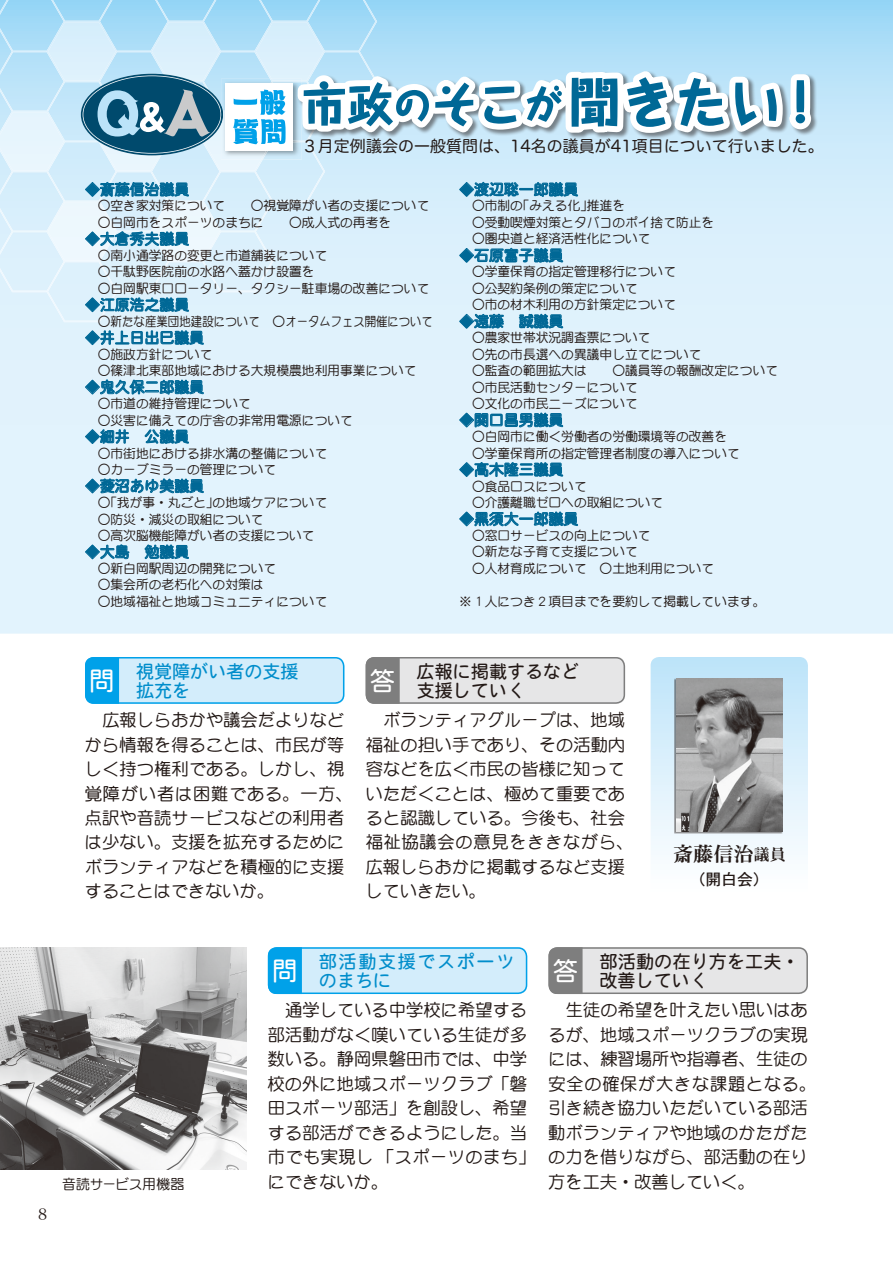
<style>
.page{position:relative;width:893px;height:1263px;background:#fff}
.page>*{position:absolute;margin:0;border:0;box-sizing:border-box;transform-origin:0 0}
.t1{font:20.25px "DFPHS Mincho CID W7";color:#231916}
.t2{font:18px/19.2px "DFPHS Maru Gothic CID W4";color:#231916}
.t3{font:18px/19.2px "DFPHS Maru Gothic CID W4";letter-spacing:.09em;color:#008dcb}
.t4{font:18px/19.2px "DFPHS Maru Gothic CID W4";color:#008dcb}
.t5{font:500 17.25px/24.5px "DFP Maru Gothic CID";letter-spacing:.005em;color:#231916}
.t6{font:15.9px "Hira Maru Pro W4";letter-spacing:.005em;color:#231916}
.t7{font:15.9px "DFPHS Gothic CID W5";color:#231916}
.t8{font:15.45px "Hira Min Pro W3";color:#231916}
.t9{font:14.85px "DFPHS Maru Gothic CID W4";color:#006896}
.t10{font:500 13.8px "DFP Maru Gothic CID";letter-spacing:-.01em;color:#231916}
.t11{font:500 12.75px "DFP Maru Gothic CID";color:#231916}
.s1{font-size:15.9px}
</style>
<div class="page">
<div style="left:0;top:0;width:893px;height:634px;background:#e2f3fd"></div>
<svg style="left:85px;top:379px;width:119px;height:15px;background:#73aeca"></svg>
<svg style="left:85px;top:429px;width:44px;height:15px"></svg>
<svg style="left:145px;top:429px;width:44px;height:14px"></svg>
<svg style="left:85px;top:479px;width:119px;height:14px;background:#5fa2c1"></svg>
<svg style="left:85px;top:545px;width:44px;height:14px"></svg>
<svg style="left:145px;top:545px;width:44px;height:14px"></svg>
<svg style="left:0;top:0;width:817px;height:345px;background:#bedff0"></svg>
<svg style="left:459px;top:413px;width:104px;height:14px"></svg>
<svg style="left:459px;top:462px;width:104px;height:15px;background:#6baac7"></svg>
<svg style="left:459px;top:512px;width:119px;height:14px;background:#6aa9c6"></svg>
<div style="left:268px;top:947px;width:259px;height:47px;background:#d3edfb;border-radius:9px"></div>
<div style="left:268px;top:947px;width:259px;height:47px;border:2px solid #00a1e9;border-radius:9px"></div>
<div style="left:268px;top:947px;width:34px;height:47px;background:#00a1e9"></div>
<div style="left:85px;top:657px;width:259px;height:47px;background:#d3edfb;border-radius:9px"></div>
<div style="left:85px;top:657px;width:259px;height:47px;border:2px solid #00a1e9;border-radius:9px"></div>
<div style="left:85px;top:657px;width:34px;height:47px;background:#00a1e9"></div>
<div style="left:549px;top:947px;width:259px;height:47px;background:#e6e6e7;border-radius:9px"></div>
<div style="left:549px;top:947px;width:259px;height:47px;border:2px solid #7e7e7e;border-radius:9px"></div>
<div style="left:549px;top:947px;width:34px;height:47px;background:#7e7e7e"></div>
<div style="left:366px;top:657px;width:259px;height:47px;background:#e6e6e7;border-radius:9px"></div>
<div style="left:366px;top:657px;width:259px;height:47px;border:2px solid #7e7e7e;border-radius:9px"></div>
<div style="left:366px;top:657px;width:34px;height:47px;background:#7e7e7e"></div>
<img style="left:0;top:947px;width:247px;height:222px">
<svg style="left:651px;top:657px;width:157px;height:198px"></svg>
<div style="left:674px;top:678px;width:108px;height:156px;background:#231916;opacity:.5"></div>
<img style="left:676px;top:678px;width:106px;height:153px">
<p class="t6" style="left:302px;top:132px;width:523px">３月定例議会の一般質問は、14名の議員が41項目について行いました。</p>
<p class="t9" style="left:85px;top:181px;width:106px">◆斎藤信治議員</p>
<p class="t11" style="left:98px;top:199px;width:129px">○空き家対策について</p>
<p class="t11" style="left:251px;top:199px;width:180px">○視覚障がい者の支援について</p>
<p class="t11" style="left:98px;top:215px;width:167px">○白岡市をスポーツのまちに</p>
<p class="t11" style="left:289px;top:215px;width:104px">○成人式の再考を</p>
<p class="t9" style="left:85px;top:231px;width:106px">◆大倉秀夫議員</p>
<p class="t11" style="left:98px;top:248px;width:231px">○南小通学路の変更と市道舗装について</p>
<p class="t11" style="left:98px;top:265px;width:218px">○千駄野医院前の水路へ蓋かけ設置を</p>
<p class="t11" style="left:98px;top:281px;width:333px">○白岡駅東口ロータリー、タクシー駐車場の改善について</p>
<p class="t9" style="left:85px;top:297px;width:106px">◆江原浩之議員</p>
<p class="t11" style="left:98px;top:314px;width:337px">○新たな産業団地建設について ○オータムフェス開催について</p>
<p class="t9" style="left:85px;top:330px;width:121px">◆井上日出巳議員</p>
<p class="t11" style="left:98px;top:347px;width:116px">○施政方針について</p>
<p class="t11" style="left:98px;top:364px;width:320px">○篠津北東部地域における大規模農地利用事業について</p>
<p class="t9" style="left:85px;top:379px;width:121px">◆鬼久保二郎議員</p>
<p class="t11" style="left:98px;top:397px;width:155px">○市道の維持管理について</p>
<p class="t11" style="left:98px;top:413px;width:257px">○災害に備えての庁舎の非常用電源について</p>
<p class="t9" style="left:85px;top:428px;width:106px">◆細井　公議員</p>
<p class="t11" style="left:98px;top:446px;width:231px">○市街地における排水溝の整備について</p>
<p class="t11" style="left:98px;top:463px;width:180px">○カーブミラーの管理について</p>
<p class="t9" style="left:85px;top:478px;width:121px">◆菱沼あゆ美議員</p>
<p class="t11" style="left:98px;top:495px;width:231px">○「我が事・丸ごと」の地域ケアについて</p>
<p class="t11" style="left:98px;top:512px;width:167px">○防災・減災の取組について</p>
<p class="t11" style="left:98px;top:528px;width:218px">○高次脳機能障がい者の支援について</p>
<p class="t9" style="left:85px;top:544px;width:106px">◆大島　勉議員</p>
<p class="t11" style="left:98px;top:561px;width:180px">○新白岡駅周辺の開発について</p>
<p class="t11" style="left:98px;top:578px;width:167px">○集会所の老朽化への対策は</p>
<p class="t11" style="left:98px;top:594px;width:231px">○地域福祉と地域コミュニティについて</p>
<p class="t9" style="left:459px;top:181px;width:121px">◆渡辺聡一郎議員</p>
<p class="t11" style="left:472px;top:199px;width:155px">○市制の「みえる化」推進を</p>
<p class="t11" style="left:472px;top:215px;width:244px">○受動喫煙対策とタバコのポイ捨て防止を</p>
<p class="t11" style="left:472px;top:232px;width:180px">○圏央道と経済活性化について</p>
<p class="t9" style="left:459px;top:247px;width:106px">◆石原富子議員</p>
<p class="t11" style="left:472px;top:265px;width:206px">○学童保育の指定管理移行について</p>
<p class="t11" style="left:472px;top:281px;width:167px">○公契約条例の策定について</p>
<p class="t11" style="left:472px;top:298px;width:206px">○市の材木利用の方針策定について</p>
<p class="t9" style="left:459px;top:313px;width:106px">◆遠藤　誠議員</p>
<p class="t11" style="left:472px;top:331px;width:180px">○農家世帯状況調査票について</p>
<p class="t11" style="left:472px;top:347px;width:231px">○先の市長選への異議申し立てについて</p>
<p class="t11" style="left:472px;top:364px;width:116px">○監査の範囲拡大は</p>
<p class="t11" style="left:612px;top:364px;width:167px">○議員等の報酬改定について</p>
<p class="t11" style="left:472px;top:380px;width:167px">○市民活動センターについて</p>
<p class="t11" style="left:472px;top:397px;width:167px">○文化の市民ニーズについて</p>
<p class="t9" style="left:459px;top:412px;width:106px">◆関口昌男議員</p>
<p class="t11" style="left:472px;top:430px;width:257px">○白岡市に働く労働者の労働環境等の改善を</p>
<p class="t11" style="left:472px;top:446px;width:269px">○学童保育所の指定管理者制度の導入について</p>
<p class="t9" style="left:459px;top:461px;width:106px">◆高木隆三議員</p>
<p class="t11" style="left:472px;top:479px;width:116px">○食品ロスについて</p>
<p class="t11" style="left:472px;top:495px;width:193px">○介護離職ゼロへの取組について</p>
<p class="t9" style="left:459px;top:511px;width:121px">◆黒須大一郎議員</p>
<p class="t11" style="left:472px;top:528px;width:180px">○窓口サービスの向上について</p>
<p class="t11" style="left:472px;top:545px;width:167px">○新たな子育て支援について</p>
<p class="t11" style="left:472px;top:561px;width:244px">○人材育成について ○土地利用について</p>
<p class="t11" style="left:459px;top:594px;width:308px">※１人につき２項目までを要約して掲載しています。</p>
<h2 class="t4" style="left:89px;top:661px;width:211px;text-indent:47px">視覚障がい者の支援<sup>問</sup> 拡充を</h2>
<h3 class="t5" style="left:85px;top:707px;width:270px;text-indent:17px">広報しらおかや議会だよりなどから情報を得ることは、市民が等しく持つ権利である。しかし、視覚障がい者は困難である。一方、点訳や音読サービスなどの利用者は少ない。支援を拡充するためにボランティアなどを積極的に支援することはできないか。</h3>
<h2 class="t2" style="left:370px;top:661px;width:211px;text-indent:47px">広報に掲載するなど<sup>答</sup> 支援していく</h2>
<h3 class="t5" style="left:366px;top:707px;width:270px;text-indent:17px">ボランティアグループは、地域福祉の担い手であり、その活動内容などを広く市民の皆様に知っていただくことは、極めて重要であると認識している。今後も、社会福祉協議会の意見をききながら、広報しらおかに掲載するなど支援していきたい。</h3>
<h1 class="t1" style="left:673px;top:843px;width:114px">斎藤信治<span class="s1">議員</span></h1>
<p class="t7" style="left:689px;top:870px;width:81px">（開白会）</p>
<p class="t8" style="left:38px;top:1201px;width:11px">8</p>
<p class="t10" style="left:62px;top:1176px;width:124px">音読サービス用機器</p>
<h2 class="t3" style="left:272px;top:951px;width:244px;text-indent:47px">部活動支援でスポーツ<sup>問</sup> のまちに</h2>
<h3 class="t5" style="left:268px;top:998px;width:270px;text-indent:18px">通学している中学校に希望する部活動がなく嘆いている生徒が多数いる。静岡県磐田市では、中学校の外に地域スポーツクラブ「磐田スポーツ部活」を創設し、希望する部活ができるようにした。当市でも実現し「スポーツのまち」にできないか。</h3>
<h2 class="t2" style="left:553px;top:951px;width:248px;text-indent:47px">部活動の在り方を工夫・<sup>答</sup> 改善していく</h2>
<h3 class="t5" style="left:548px;top:998px;width:270px;text-indent:18px">生徒の希望を叶えたい思いはあるが、地域スポーツクラブの実現には、練習場所や指導者、生徒の安全の確保が大きな課題となる。引き続き協力いただいている部活動ボランティアや地域のかたがたの力を借りながら、部活動の在り方を工夫・改善していく。</h3>
</div>
